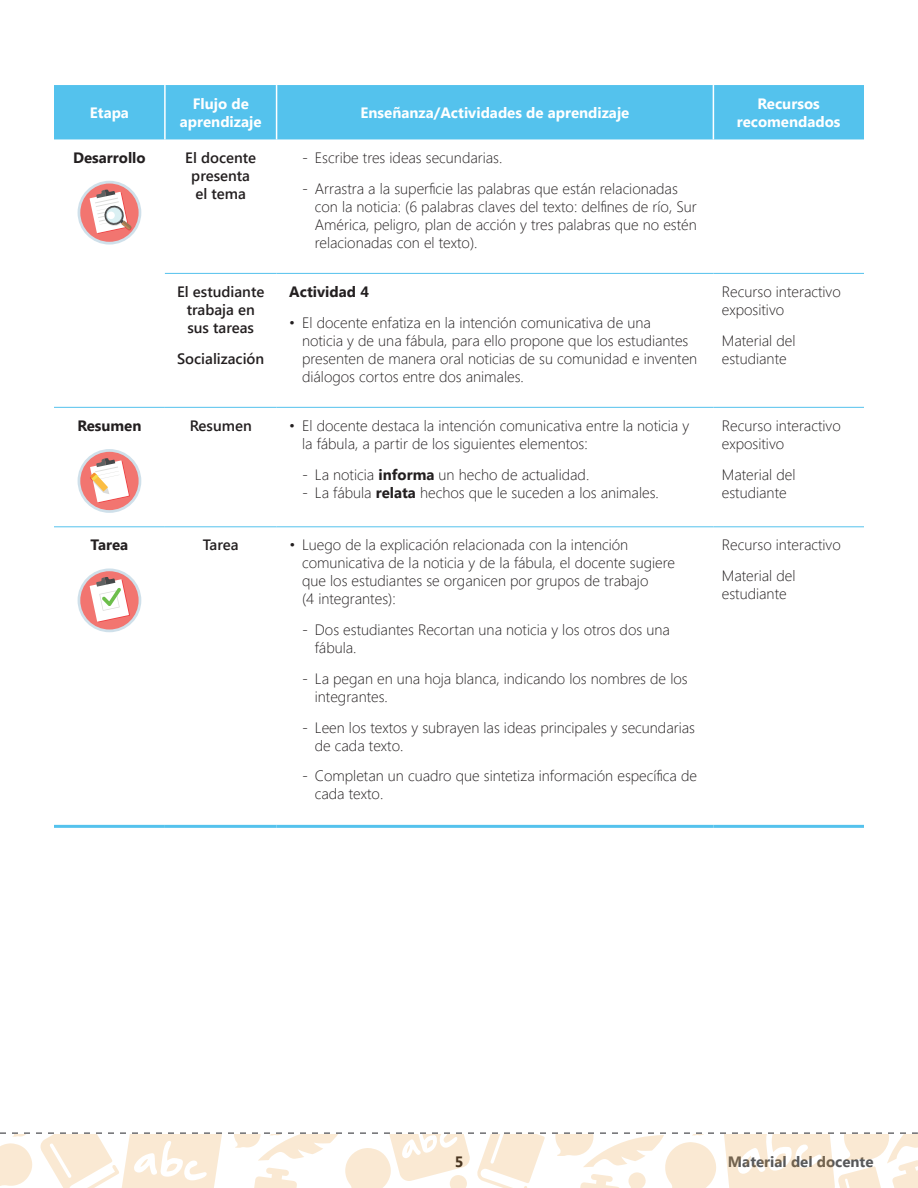
<style>
.page{position:relative;width:918px;height:1188px;background:#fff}
.page>*{position:absolute;margin:0;border:0;box-sizing:border-box;transform-origin:0 0}
.t1{font:300 15px/18px "Segoe UI";color:#231f20}
.t2{font:600 15px/18px "Segoe UI";color:#231f20;text-align:center}
.t3{font:700 15px/18px "Segoe UI";color:#fff;text-align:center}
.t4{font:700 15px "Segoe UI";color:#231f20}
.t5{font:700 15px "Segoe UI";color:#57585a}
.s1{font-weight:700}
</style>
<div class="page">
<svg style="left:0;top:1132px;width:918px;height:56px"></svg>
<div style="left:54px;top:85px;width:810px;height:54px;background:#54c2ed"></div>
<hr style="left:164px;top:85px;width:2px;height:54px;background:#fff">
<hr style="left:276px;top:85px;width:1px;height:54px;background:#fff">
<hr style="left:713px;top:85px;width:1px;height:54px;background:#fff">
<hr style="left:277px;top:273px;width:436px;height:1px;background:#54c2ed">
<hr style="left:713px;top:273px;width:151px;height:1px;background:#54c2ed">
<hr style="left:54px;top:407px;width:111px;height:1px;background:#54c2ed">
<hr style="left:165px;top:407px;width:112px;height:1px;background:#54c2ed">
<hr style="left:277px;top:407px;width:436px;height:1px;background:#54c2ed">
<hr style="left:713px;top:407px;width:151px;height:1px;background:#54c2ed">
<hr style="left:54px;top:825px;width:111px;height:3px;background:#54c2ed">
<hr style="left:165px;top:825px;width:112px;height:3px;background:#54c2ed">
<hr style="left:277px;top:825px;width:436px;height:3px;background:#54c2ed">
<hr style="left:713px;top:825px;width:151px;height:3px;background:#54c2ed">
<hr style="left:54px;top:526px;width:111px;height:1px;background:#54c2ed">
<hr style="left:165px;top:526px;width:112px;height:1px;background:#54c2ed">
<hr style="left:277px;top:526px;width:436px;height:1px;background:#54c2ed">
<hr style="left:713px;top:526px;width:151px;height:1px;background:#54c2ed">
<hr style="left:165px;top:273px;width:112px;height:1px;background:#54c2ed">
<svg style="left:78px;top:181px;width:63px;height:64px"></svg>
<div style="left:80px;top:184px;width:59px;height:58px;background:#f27570;border-radius:50%"></div>
<svg style="left:90px;top:189px;width:42px;height:45px"></svg>
<div style="left:78px;top:449px;width:63px;height:64px;background:#cfe0ea;border-radius:50%"></div>
<div style="left:80px;top:452px;width:59px;height:58px;background:#f27570;border-radius:50%"></div>
<svg style="left:90px;top:458px;width:40px;height:45px"></svg>
<div style="left:78px;top:568px;width:63px;height:64px;background:#cfe0ea;border-radius:50%"></div>
<div style="left:80px;top:571px;width:59px;height:59px;background:#f27570;border-radius:50%"></div>
<svg style="left:90px;top:577px;width:40px;height:45px"></svg>
<p class="t3" style="left:90px;top:103px;width:41px">Etapa</p>
<p class="t3" style="left:180px;top:94px;width:83px">Flujo de aprendizaje</p>
<p class="t3" style="left:361px;top:103px;width:270px">Enseñanza/Actividades de aprendizaje</p>
<p class="t3" style="left:737px;top:94px;width:105px">Recursos recomendados</p>
<p class="t4" style="left:73px;top:147px;width:74px">Desarrollo</p>
<p class="t2" style="left:185px;top:148px;width:72px">El docente presenta el tema</p>
<p class="t1" style="left:302px;top:148px;width:202px">- Escribe tres ideas secundarias.</p>
<p class="t1" style="left:315px;top:179px;width:384px;text-indent:-13px">- Arrastra a la superficie las palabras que están relacionadas con la noticia: (6 palabras claves del texto: delfines de río, Sur América, peligro, plan de acción y tres palabras que no estén relacionadas con el texto).</p>
<p class="t2" style="left:177px;top:283px;width:89px">El estudiante trabaja en sus tareas</p>
<p class="t2" style="left:177px;top:349px;width:89px">Socialización</p>
<p class="t4" style="left:289px;top:281px;width:81px">Actividad 4</p>
<p class="t1" style="left:302px;top:313px;width:397px;text-indent:-13px">• El docente enfatiza en la intención comunicativa de una<br>noticia y de una fábula, para ello propone que los estudiantes presenten de manera oral noticias de su comunidad e inventen diálogos cortos entre dos animales.</p>
<p class="t4" style="left:77px;top:415px;width:66px">Resumen</p>
<p class="t2" style="left:190px;top:417px;width:64px">Resumen</p>
<p class="t1" style="left:302px;top:416px;width:389px;text-indent:-13px">• El docente destaca la intención comunicativa entre la noticia y la fábula, a partir de los siguientes elementos:</p>
<p class="t1" style="left:302px;top:465px;width:289px">- La noticia <span class="s1">informa</span> un hecho de actualidad.</p>
<p class="t1" style="left:302px;top:483px;width:358px">- La fábula <span class="s1">relata</span> hechos que le suceden a los animales.</p>
<p class="t4" style="left:91px;top:534px;width:39px">Tarea</p>
<p class="t2" style="left:203px;top:536px;width:37px">Tarea</p>
<p class="t1" style="left:302px;top:535px;width:374px;text-indent:-13px">• Luego de la explicación relacionada con la intención comunicativa de la noticia y de la fábula, el docente sugiere que los estudiantes se organicen por grupos de trabajo<br>(4 integrantes):</p>
<p class="t1" style="left:315px;top:620px;width:356px;text-indent:-13px">- Dos estudiantes Recortan una noticia y los otros dos una fábula.</p>
<p class="t1" style="left:315px;top:669px;width:374px;text-indent:-13px">- La pegan en una hoja blanca, indicando los nombres de los integrantes.</p>
<p class="t1" style="left:315px;top:718px;width:382px;text-indent:-13px">- Leen los textos y subrayen las ideas principales y secundarias de cada texto.</p>
<p class="t1" style="left:315px;top:766px;width:384px;text-indent:-13px">- Completan un cuadro que sintetiza información específica de cada texto.</p>
<p class="t1" style="left:722px;top:282px;width:120px">Recurso interactivo expositivo</p>
<p class="t1" style="left:722px;top:331px;width:75px">Material del estudiante</p>
<p class="t1" style="left:722px;top:416px;width:120px">Recurso interactivo expositivo</p>
<p class="t1" style="left:722px;top:465px;width:75px">Material del estudiante</p>
<p class="t1" style="left:722px;top:529px;width:120px;line-height:30.8px">Recurso interactivo<br>Material del</p>
<p class="t1" style="left:722px;top:584px;width:66px">estudiante</p>
<p class="t4" style="left:455px;top:1151px;width:10px">5</p>
<p class="t5" style="left:728px;top:1151px;width:147px">Material del docente</p>
</div>
